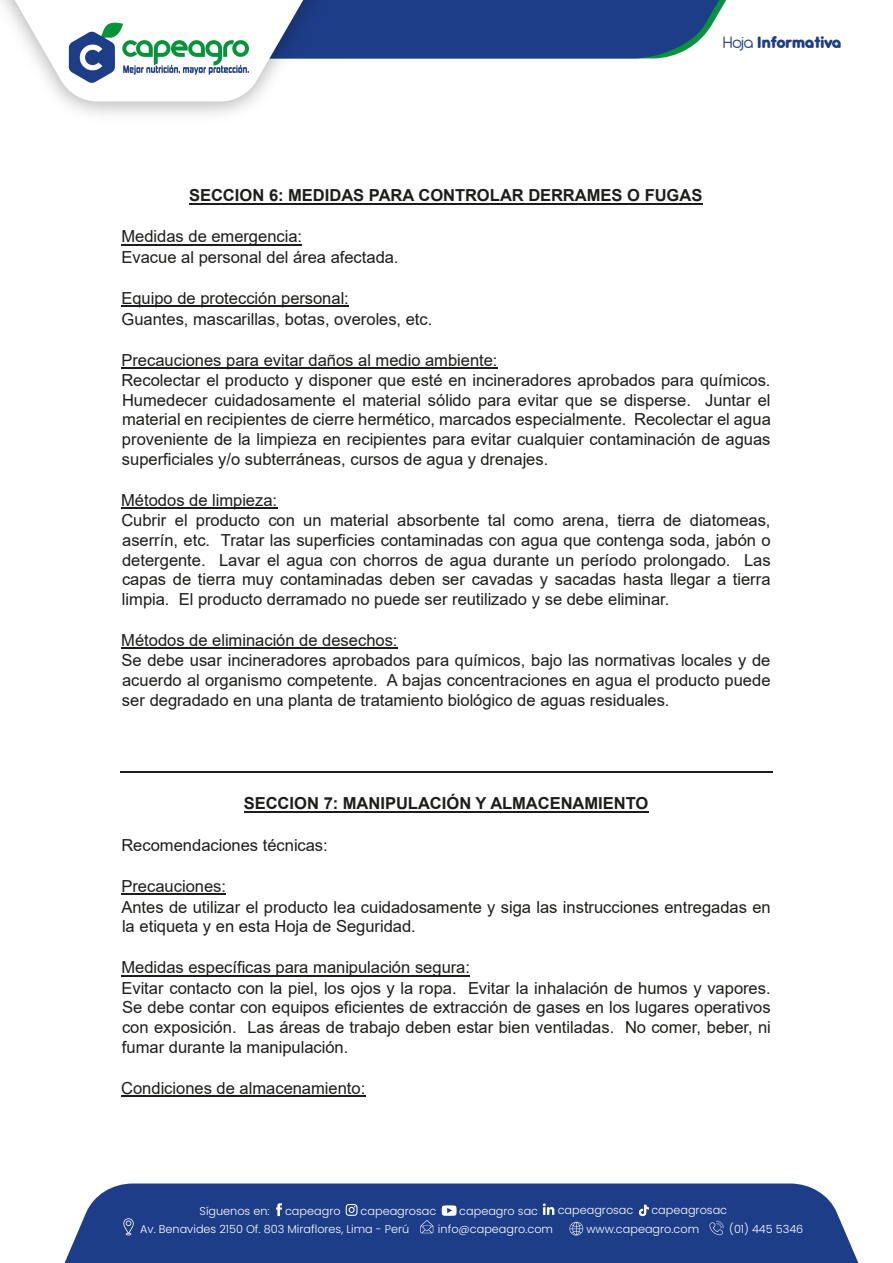
<style>
.page{position:relative;width:893px;height:1263px;background:#fff}
.page>*{position:absolute;margin:0;border:0;box-sizing:border-box;transform-origin:0 0}
.t1{font:800 18px "Antipasto Pro";letter-spacing:-.025em;color:#1e3d88}
.t2{font:16.5px/19.8px "Arial";color:#1d1d1b}
.t3{font:700 16.5px "Arial";letter-spacing:-.005em;color:#1d1d1b}
.t4{font:300 11.25px "Poppins";color:#fff}
.s1{font-weight:400}
</style>
<div class="page">
<hr style="left:189px;top:203px;width:514px;height:2px;background:#1d1d1b">
<hr style="left:121px;top:244px;width:181px;height:2px;background:#1d1d1b">
<hr style="left:121px;top:306px;width:228px;height:1px;background:#1d1d1b">
<hr style="left:121px;top:367px;width:377px;height:2px;background:#1d1d1b">
<hr style="left:121px;top:507px;width:156px;height:2px;background:#1d1d1b">
<hr style="left:121px;top:648px;width:277px;height:1px;background:#1d1d1b">
<hr style="left:244px;top:811px;width:405px;height:2px;background:#1d1d1b">
<hr style="left:121px;top:894px;width:105px;height:1px;background:#1d1d1b">
<hr style="left:121px;top:975px;width:349px;height:1px;background:#1d1d1b">
<hr style="left:121px;top:1095px;width:245px;height:2px;background:#1d1d1b">
<hr style="left:120px;top:771px;width:653px;height:1px;background:#1d1d1b">
<div style="left:65px;top:1183px;width:793px;height:80px;background:#1e3d88"></div>
<svg style="left:569px;top:1222px;width:14px;height:13px"></svg>
<svg style="left:709px;top:1221px;width:15px;height:14px"></svg>
<svg style="left:123px;top:1218px;width:11px;height:17px"></svg>
<svg style="left:420px;top:1220px;width:13px;height:13px"></svg>
<svg style="left:276px;top:1203px;width:6px;height:13px"></svg>
<svg style="left:346px;top:1204px;width:12px;height:12px"></svg>
<svg style="left:543px;top:1203px;width:11px;height:12px"></svg>
<svg style="left:639px;top:1205px;width:10px;height:11px"></svg>
<svg style="left:442px;top:1205px;width:15px;height:11px"></svg>
<svg style="left:0;top:0;width:726px;height:101px"></svg>
<p class="t1" style="left:722px;top:31px;width:121px"><span class="s1">Hoja</span> Informativa</p>
<p class="t3" style="left:189px;top:184px;width:515px">SECCION 6: MEDIDAS PARA CONTROLAR DERRAMES O FUGAS</p>
<p class="t2" style="left:121px;top:226px;width:279px;line-height:20.5px">Medidas de emergencia:<br>Evacue al personal del área afectada.</p>
<p class="t2" style="left:121px;top:288px;width:312px;line-height:20.5px">Equipo de protección personal:<br>Guantes, mascarillas, botas, overoles, etc.</p>
<p class="t2" style="left:121px;top:350px;width:651px">Precauciones para evitar daños al medio ambiente:<br>Recolectar el producto y disponer que esté en incineradores aprobados para químicos.<br>Humedecer cuidadosamente el material sólido para evitar que se disperse. Juntar el material en recipientes de cierre hermético, marcados especialmente. Recolectar el agua proveniente de la limpieza en recipientes para evitar cualquier contaminación de aguas superficiales y/o subterráneas, cursos de agua y drenajes.</p>
<p class="t2" style="left:121px;top:490px;width:651px">Métodos de limpieza:<br>Cubrir el producto con un material absorbente tal como arena, tierra de diatomeas, aserrín, etc. Tratar las superficies contaminadas con agua que contenga soda, jabón o detergente. Lavar el agua con chorros de agua durante un período prolongado. Las capas de tierra muy contaminadas deben ser cavadas y sacadas hasta llegar a tierra limpia. El producto derramado no puede ser reutilizado y se debe eliminar.</p>
<p class="t2" style="left:121px;top:630px;width:651px">Métodos de eliminación de desechos:<br>Se debe usar incineradores aprobados para químicos, bajo las normativas locales y de acuerdo al organismo competente. A bajas concentraciones en agua el producto puede ser degradado en una planta de tratamiento biológico de aguas residuales.</p>
<p class="t3" style="left:244px;top:792px;width:406px">SECCION 7: MANIPULACIÓN Y ALMACENAMIENTO</p>
<p class="t2" style="left:121px;top:835px;width:208px">Recomendaciones técnicas:</p>
<p class="t2" style="left:121px;top:876px;width:651px">Precauciones:<br>Antes de utilizar el producto lea cuidadosamente y siga las instrucciones entregadas en la etiqueta y en esta Hoja de Seguridad.</p>
<p class="t2" style="left:121px;top:957px;width:651px">Medidas específicas para manipulación segura:<br>Evitar contacto con la piel, los ojos y la ropa. Evitar la inhalación de humos y vapores.<br>Se debe contar con equipos eficientes de extracción de gases en los lugares operativos con exposición. Las áreas de trabajo deben estar bien ventiladas. No comer, beber, ni fumar durante la manipulación.</p>
<p class="t2" style="left:121px;top:1078px;width:246px">Condiciones de almacenamiento:</p>
<p class="t4" style="left:200px;top:1204px;width:72px">Síguenos en:</p>
<p class="t4" style="left:285px;top:1204px;width:57px">capeagro</p>
<p class="t4" style="left:361px;top:1204px;width:77px">capeagrosac</p>
<p class="t4" style="left:459px;top:1204px;width:80px">capeagro sac</p>
<p class="t4" style="left:558px;top:1204px;width:77px">capeagrosac</p>
<p class="t4" style="left:651px;top:1204px;width:77px">capeagrosac</p>
<p class="t4" style="left:140px;top:1222px;width:271px">Av. Benavides 2150 Of. 803 Miraflores, Lima - Perú</p>
<p class="t4" style="left:438px;top:1222px;width:117px">info@capeagro.com</p>
<p class="t4" style="left:586px;top:1222px;width:114px">www.capeagro.com</p>
<p class="t4" style="left:729px;top:1222px;width:76px">(01) 445 5346</p>
</div>
